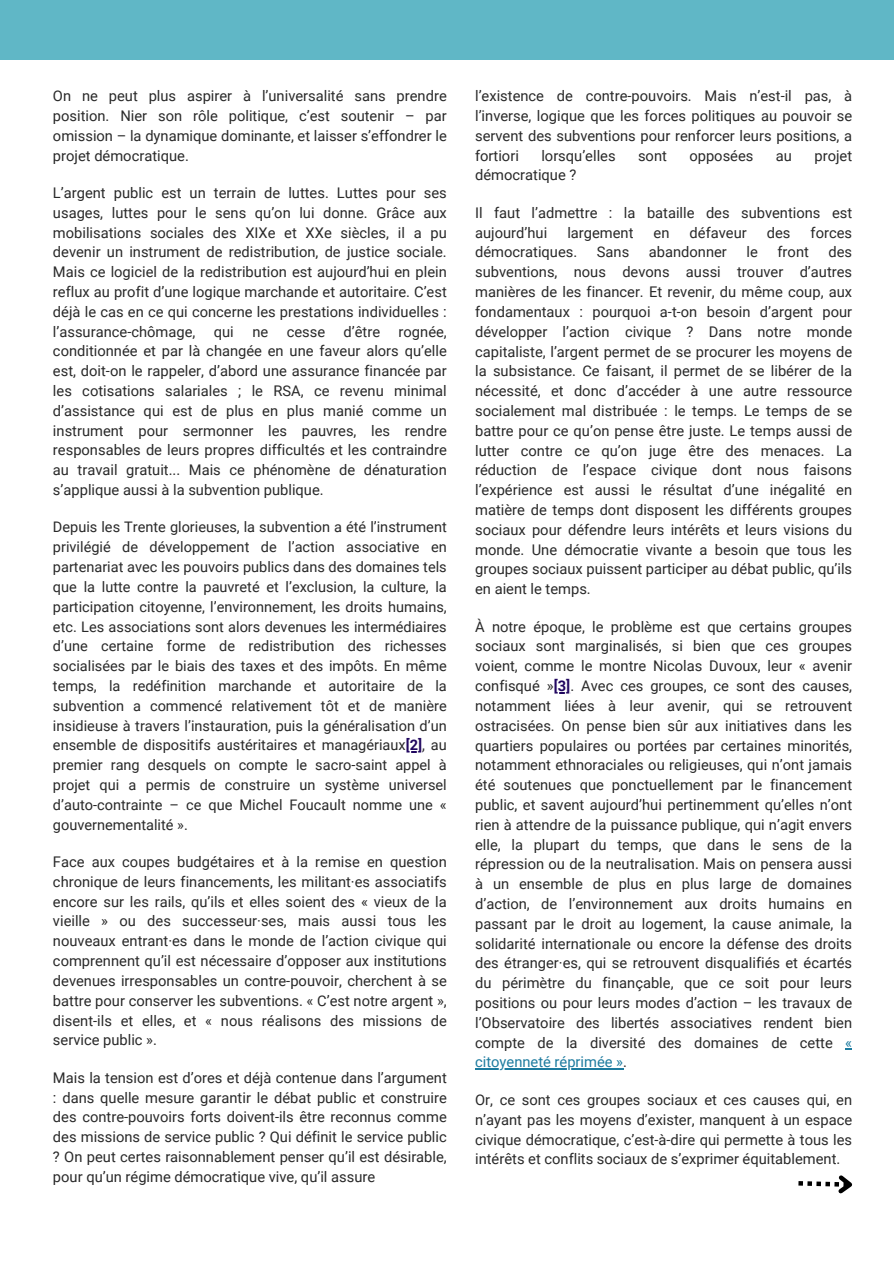
<style>
.page{position:relative;width:894px;height:1264px;background:#fff}
.page>*{position:absolute;margin:0;border:0;box-sizing:border-box;transform-origin:0 0}
.t1{font:14.7px/19.8px "Roboto";color:#292929;text-align:justify}
.t2{font:14.7px "Roboto";color:#1d7b9f}
.t3{font:14.55px/19.8px "Roboto";color:#292929;text-align:justify}
.s1{font-weight:700;color:#20065f}
.s2{color:#1d7b9f}
.s3{color:#292929}
</style>
<div class="page">
<div style="left:0;top:0;width:893px;height:60px;background:#60b7c6"></div>
<hr style="left:475px;top:1068px;width:148px;height:1px;background:#1d7b9f">
<svg style="left:798px;top:1175px;width:55px;height:19px"></svg>
<p class="t1" style="left:53px;top:86px;width:395px">On ne peut plus aspirer à l’universalité sans prendre position. Nier son rôle politique, c’est soutenir – par omission – la dynamique dominante, et laisser s’effondrer le projet démocratique.</p>
<p class="t1" style="left:53px;top:183px;width:395px">L’argent public est un terrain de luttes. Luttes pour ses usages, luttes pour le sens qu’on lui donne. Grâce aux mobilisations sociales des XIXe et XXe siècles, il a pu devenir un instrument de redistribution, de justice sociale.<br>Mais ce logiciel de la redistribution est aujourd’hui en plein reflux au profit d’une logique marchande et autoritaire. C’est déjà le cas en ce qui concerne les prestations individuelles : l’assurance-chômage,</p>
<p class="t1" style="left:53px;top:322px;width:395px;text-indent:345px">rognée, conditionnée et par là changée en une faveur alors qu’elle est, doit-on le rappeler, d’abord une assurance financée par les cotisations salariales ; le RSA, ce revenu minimal d’assistance qui est de plus en plus manié comme un instrument pour sermonner les pauvres, les rendre responsables de leurs propres difficultés et les contraindre au travail gratuit... Mais ce phénomène de dénaturation s’applique aussi à la subvention publique.</p>
<h1 class="t3" style="left:53px;top:517px;width:395px">Depuis les Trente glorieuses, la subvention a été l’instrument privilégié de développement de l’action associative en partenariat avec les pouvoirs publics dans des domaines tels que la lutte contre la pauvreté et l’exclusion, la culture, la participation citoyenne, l’environnement, les droits humains, etc. Les associations sont alors devenues les intermédiaires d’une certaine forme de redistribution des richesses socialisées par le biais des taxes et des impôts. En même temps, la redéfinition marchande et autoritaire de la subvention a commencé relativement tôt et de manière insidieuse à travers l’instauration, puis la généralisation d’un ensemble de dispositifs austéritaires et managériaux<span class="s1">[2]</span>, au</h1>
<h1 class="t3" style="left:53px;top:755px;width:395px">premier rang desquels on compte le sacro-saint appel à projet qui a permis de construire un système universel d’auto-contrainte – ce que Michel Foucault nomme une « gouvernementalité ».</h1>
<h1 class="t1" style="left:53px;top:852px;width:395px">Face aux coupes budgétaires et à la remise en question chronique de leurs financements, les militant·es associatifs encore sur les rails, qu’ils et elles soient des « vieux de la vieille » ou des successeur·ses, mais aussi tous les nouveaux entrant·es dans le monde de l’action civique qui comprennent qu’il est nécessaire d’opposer aux institutions devenues irresponsables un contre-pouvoir, cherchent à se battre pour conserver les subventions. « C’est notre argent », disent-ils et elles, et « nous réalisons des missions de service public ».</h1>
<h1 class="t1" style="left:53px;top:1067px;width:395px">Mais la tension est d’ores et déjà contenue dans l’argument : dans quelle mesure garantir le débat public et construire</h1>
<h1 class="t1" style="left:53px;top:1107px;width:395px">des contre-pouvoirs forts doivent-ils être reconnus comme des missions de service public ? Qui définit le service public ? On peut certes raisonnablement penser qu’il est désirable, pour qu’un régime démocratique vive, qu’il assure</h1>
<p class="t1" style="left:214px;top:322px;width:22px">qui</p>
<p class="t1" style="left:252px;top:322px;width:17px">ne</p>
<p class="t1" style="left:286px;top:322px;width:40px">cesse</p>
<p class="t1" style="left:343px;top:322px;width:38px">d’être</p>
<h1 class="t1" style="left:475px;top:86px;width:378px">l’existence de contre-pouvoirs. Mais n’est-il pas, à l’inverse, logique que les forces politiques au pouvoir se servent des subventions pour renforcer leurs positions, a fortiori</h1>
<h1 class="t1" style="left:541px;top:146px;width:76px">lorsqu’elles</h1>
<h1 class="t1" style="left:638px;top:146px;width:30px">sont</h1>
<h1 class="t1" style="left:689px;top:146px;width:65px">opposées</h1>
<h1 class="t1" style="left:775px;top:146px;width:18px">au</h1>
<h1 class="t1" style="left:814px;top:146px;width:39px">projet</h1>
<h1 class="t1" style="left:475px;top:165px;width:103px">démocratique ?</h1>
<h1 class="t1" style="left:475px;top:203px;width:378px">Il faut l’admettre : la bataille des subventions est aujourd’hui</h1>
<h1 class="t1" style="left:567px;top:223px;width:68px">largement</h1>
<h1 class="t1" style="left:653px;top:223px;width:17px">en</h1>
<h1 class="t1" style="left:689px;top:223px;width:59px">défaveur</h1>
<h1 class="t1" style="left:766px;top:223px;width:25px">des</h1>
<h1 class="t1" style="left:810px;top:223px;width:43px">forces</h1>
<h1 class="t1" style="left:475px;top:242px;width:104px">démocratiques.</h1>
<h1 class="t1" style="left:596px;top:242px;width:34px">Sans</h1>
<h1 class="t1" style="left:648px;top:242px;width:79px">abandonner</h1>
<h1 class="t1" style="left:746px;top:242px;width:13px">le</h1>
<h1 class="t1" style="left:777px;top:242px;width:33px">front</h1>
<h1 class="t1" style="left:475px;top:242px;width:378px;text-indent:353px">des subventions, nous devons aussi trouver d’autres manières de les financer. Et revenir, du même coup, aux fondamentaux : pourquoi a-t-on besoin d’argent pour développer l’action civique ? Dans notre monde capitaliste, l’argent permet de se procurer les moyens de la subsistance. Ce faisant, il permet de se libérer de la nécessité, et donc d’accéder à une autre ressource socialement mal distribuée : le temps. Le temps de se battre pour ce qu’on pense être juste. Le temps aussi de lutter contre ce qu’on juge être des menaces. La réduction de l’espace civique dont nous faisons l’expérience est aussi le résultat d’une inégalité en matière de temps dont disposent les différents groupes sociaux pour défendre leurs intérêts et leurs visions du monde. Une démocratie vivante a besoin que tous les groupes sociaux puissent participer au débat public, qu’ils en aient le temps.</h1>
<h1 class="t1" style="left:475px;top:616px;width:378px">À notre époque, le problème est que certains groupes sociaux sont marginalisés, si bien que ces groupes voient, comme le montre Nicolas Duvoux, leur « avenir confisqué »<span class="s1">[3]</span>. Avec ces groupes, ce sont des causes,</h1>
<h1 class="t1" style="left:475px;top:696px;width:378px">notamment liées à leur avenir, qui se retrouvent ostracisées. On pense bien sûr aux initiatives dans les quartiers populaires ou portées par certaines minorités, notamment ethnoraciales ou religieuses, qui n’ont jamais été soutenues que ponctuellement par le financement public, et savent aujourd’hui pertinemment qu’elles n’ont rien à attendre de la puissance publique, qui n’agit envers elle, la plupart du temps, que dans le sens de la répression ou de la neutralisation. Mais on pensera aussi à un ensemble de plus en plus large de domaines d’action, de l’environnement aux droits humains en passant par le droit au logement, la cause animale, la solidarité internationale ou encore la défense des droits des étranger·es, qui se retrouvent disqualifiés et écartés du périmètre du finançable, que ce soit pour leurs positions ou pour leurs modes d’action – les travaux de l’Observatoire des libertés associatives rendent bien compte de la diversité des domaines de cette <span class="s2">«</span></h1>
<h1 class="t2" style="left:475px;top:1053px;width:153px">citoyenneté réprimée »<span class="s3">.</span></h1>
<h1 class="t1" style="left:475px;top:1089px;width:378px">Or, ce sont ces groupes sociaux et ces causes qui, en n’ayant pas les moyens d’exister, manquent à un espace civique démocratique, c’est-à-dire qui permette à tous les intérêts et conflits sociaux de s’exprimer équitablement.</h1>
</div>
